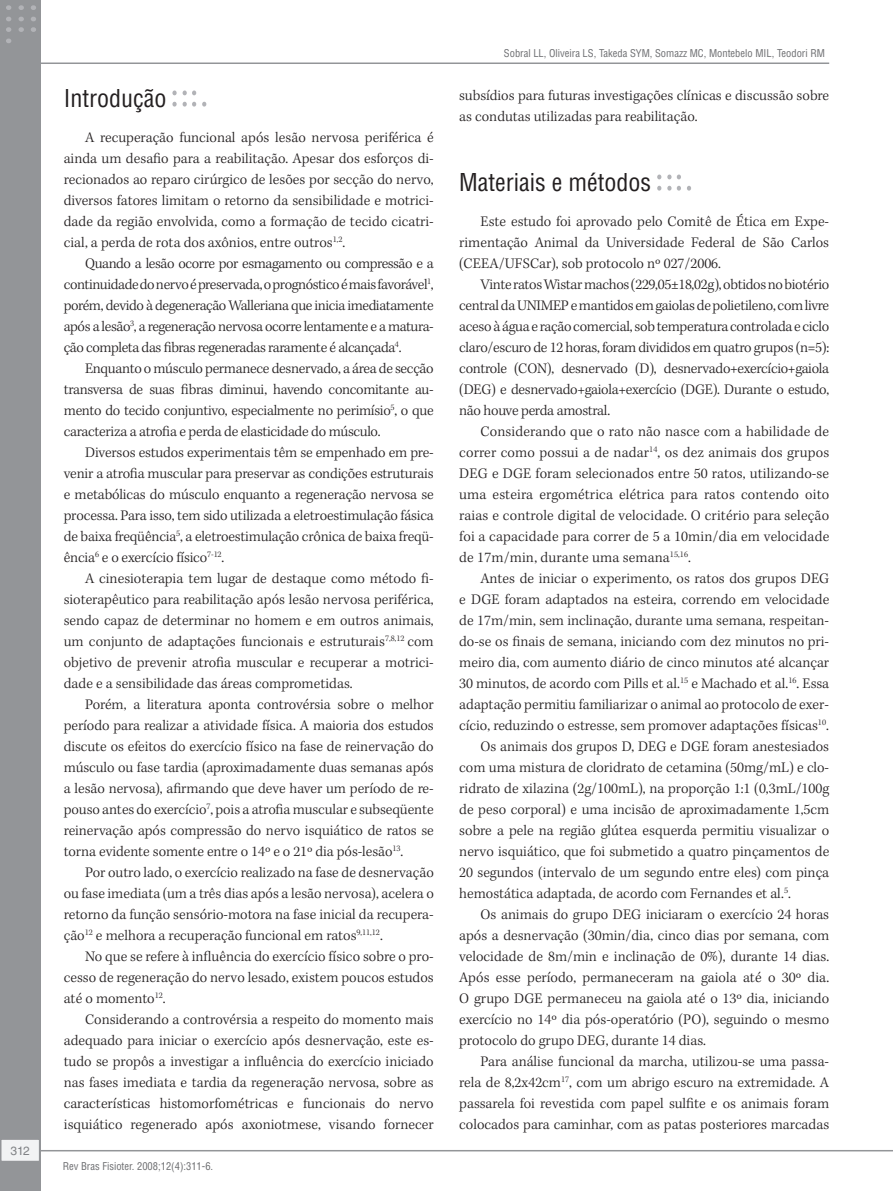
<style>
.page{position:relative;width:893px;height:1191px;background:#fff}
.page>*{position:absolute;margin:0;border:0;box-sizing:border-box;transform-origin:0 0}
.z04_0_Sub1{font:condensed 24px "Helvetica LT Std";color:#231f20}
.z05_0_texto_txt{font:300 15px/21px "Kepler Std";color:#231f20;text-align:justify}
.t1{font:12px "Helvetica LT Std";color:#808285}
.z06_2_cabecalho{font:condensed 10.5px "Helvetica LT Std";color:#6c6d70}
</style>
<div class="page">
<svg style="left:202px;top:102px;width:4px;height:5px"></svg>
<svg style="left:183px;top:102px;width:13px;height:5px"></svg>
<svg style="left:172px;top:102px;width:5px;height:5px"></svg>
<svg style="left:183px;top:90px;width:13px;height:5px"></svg>
<svg style="left:172px;top:90px;width:5px;height:5px"></svg>
<svg style="left:687px;top:186px;width:4px;height:5px"></svg>
<svg style="left:677px;top:186px;width:4px;height:5px"></svg>
<svg style="left:667px;top:186px;width:4px;height:5px"></svg>
<svg style="left:657px;top:186px;width:4px;height:5px"></svg>
<svg style="left:677px;top:174px;width:4px;height:5px"></svg>
<svg style="left:667px;top:174px;width:4px;height:5px"></svg>
<svg style="left:657px;top:174px;width:4px;height:5px"></svg>
<hr style="left:14px;top:1150px;width:879px;height:1px;background:#939598">
<hr style="left:13px;top:62px;width:816px;height:2px;background:#939598">
<div style="left:0;top:0;width:40px;height:1191px;background:#939598"></div>
<div style="left:1px;top:1139px;width:39px;height:22px;background:#f2f3f4"></div>
<div style="left:0;top:1138px;width:40px;height:24px;border:2px solid #939598"></div>
<svg style="left:6px;top:39px;width:5px;height:4px"></svg>
<svg style="left:6px;top:27px;width:5px;height:5px"></svg>
<svg style="left:6px;top:17px;width:5px;height:4px"></svg>
<svg style="left:6px;top:5px;width:5px;height:5px"></svg>
<svg style="left:19px;top:27px;width:5px;height:5px"></svg>
<svg style="left:19px;top:17px;width:5px;height:4px"></svg>
<svg style="left:19px;top:5px;width:5px;height:5px"></svg>
<svg style="left:31px;top:27px;width:5px;height:5px"></svg>
<svg style="left:31px;top:17px;width:5px;height:4px"></svg>
<svg style="left:31px;top:5px;width:5px;height:5px"></svg>
<p class="t1" style="left:10px;top:1143px;width:21px">312</p>
<p class="z04_0_Sub1" style="left:64px;top:83px;width:104px">Introdução</p>
<p class="z05_0_texto_txt" style="left:64px;top:127px;width:371px;text-indent:21px">A recuperação funcional após lesão nervosa periférica é ainda um desafio para a reabilitação. Apesar dos esforços di&shy;recionados ao reparo cirúrgico de lesões por secção do nervo, diversos fatores limitam o retorno da sensibilidade e motrici&shy;dade da região envolvida, como a formação de tecido cicatri&shy;cial, a perda de rota dos axônios, entre outros<sup>1,2</sup>.</p>
<p class="z05_0_texto_txt" style="left:64px;top:253px;width:371px;text-indent:21px">Quando a lesão ocorre por esmagamento ou compressão e a continuidade do nervo é preservada, o prognóstico é mais favorável<sup>1</sup>, porém, devido à degeneração Walleriana que inicia imediatamente após a lesão<sup>3</sup>, a regeneração nervosa ocorre lentamente e a matura&shy;ção completa das fibras regeneradas raramente é alcançada<sup>4</sup>.</p>
<p class="z05_0_texto_txt" style="left:64px;top:358px;width:371px;text-indent:21px">Enquanto o músculo permanece desnervado, a área de secção transversa de suas fibras diminui, havendo concomitante au&shy;mento do tecido conjuntivo, especialmente no perimísio<sup>5</sup>, o que caracteriza a atrofia e perda de elasticidade do músculo.</p>
<p class="z05_0_texto_txt" style="left:64px;top:442px;width:371px;text-indent:21px">Diversos estudos experimentais têm se empenhado em pre&shy;venir a atrofia muscular para preservar as condições estruturais e metabólicas do músculo enquanto a regeneração nervosa se processa. Para isso, tem sido utilizada a eletroestimulação fásica de baixa freqüência<sup>5</sup>, a eletroestimulação crônica de baixa freqü&shy;ência<sup>6</sup> e o exercício físico<sup>7-12</sup>.</p>
<p class="z05_0_texto_txt" style="left:64px;top:568px;width:371px;text-indent:21px">A cinesioterapia tem lugar de destaque como método fi&shy;sioterapêutico para reabilitação após lesão nervosa periférica, sendo capaz de determinar no homem e em outros animais, um conjunto de adaptações funcionais e estruturais<sup>7,8,12</sup> com objetivo de prevenir atrofia muscular e recuperar a motrici&shy;dade e a sensibilidade das áreas comprometidas.</p>
<p class="z05_0_texto_txt" style="left:64px;top:694px;width:371px;text-indent:21px">Porém, a literatura aponta controvérsia sobre o melhor período para realizar a atividade física. A maioria dos estudos discute os efeitos do exercício físico na fase de reinervação do músculo ou fase tardia (aproximadamente duas semanas após a lesão nervosa), afirmando que deve haver um período de re&shy;pouso antes do exercício<sup>7</sup>, pois a atrofia muscular e subseqüente reinervação após compressão do nervo isquiático de ratos se torna evidente somente entre o 14º e o 21º dia pós-lesão<sup>13</sup>.</p>
<p class="z05_0_texto_txt" style="left:64px;top:862px;width:371px;text-indent:21px">Por outro lado, o exercício realizado na fase de desnervação ou fase imediata (um a três dias após a lesão nervosa), acelera o retorno da função sensório-motora na fase inicial da recupera&shy;ção<sup>12</sup> e melhora a recuperação funcional em ratos<sup>9,11,12</sup>.</p>
<p class="z05_0_texto_txt" style="left:64px;top:946px;width:371px;text-indent:21px">No que se refere à influência do exercício físico sobre o pro&shy;cesso de regeneração do nervo lesado, existem poucos estudos até o momento<sup>12</sup>.</p>
<p class="z05_0_texto_txt" style="left:64px;top:1009px;width:371px;text-indent:21px">Considerando a controvérsia a respeito do momento mais adequado para iniciar o exercício após desnervação, este es&shy;tudo se propôs a investigar a influência do exercício iniciado nas fases imediata e tardia da regeneração nervosa, sobre as características histomorfométricas e funcionais do nervo isquiático regenerado após axoniotmese, visando fornecer</p>
<p class="z06_2_cabecalho" style="left:63px;top:1160px;width:152px">Rev Bras Fisioter. 2008;12(4):311-6.</p>
<p class="z06_2_cabecalho" style="left:504px;top:46px;width:322px">Sobral LL, Oliveira LS, Takeda SYM, Somazz MC, Montebelo MIL, Teodori RM</p>
<p class="z05_0_texto_txt" style="left:459px;top:85px;width:371px">subsídios para futuras investigações clínicas e discussão sobre as condutas utilizadas para reabilitação.</p>
<p class="z04_0_Sub1" style="left:459px;top:167px;width:193px">Materiais e métodos</p>
<p class="z05_0_texto_txt" style="left:459px;top:211px;width:371px;text-indent:21px">Este estudo foi aprovado pelo Comitê de Ética em Expe&shy;rimentação Animal da Universidade Federal de São Carlos (CEEA/UFSCar), sob protocolo nº 027/2006.</p>
<p class="z05_0_texto_txt" style="left:459px;top:274px;width:371px;text-indent:21px">Vinte ratos Wistar machos (229,05±18,02g), obtidos no biotério central da UNIMEP e mantidos em gaiolas de polietileno, com livre aceso à água e ração comercial, sob temperatura controlada e ciclo claro/escuro de 12 horas, foram divididos em quatro grupos (n=5): controle (CON), desnervado (D), desnervado+exercício+gaiola (DEG) e desnervado+gaiola+exercício (DGE). Durante o estudo, não houve perda amostral.</p>
<p class="z05_0_texto_txt" style="left:459px;top:421px;width:371px;text-indent:21px">Considerando que o rato não nasce com a habilidade de correr como possui a de nadar<sup>14</sup>, os dez animais dos grupos DEG e DGE foram selecionados entre 50 ratos, utilizando-se uma esteira ergométrica elétrica para ratos contendo oito raias e controle digital de velocidade. O critério para seleção foi a capacidade para correr de 5 a 10min/dia em velocidade de 17m/min, durante uma semana<sup>15,16</sup>.</p>
<p class="z05_0_texto_txt" style="left:459px;top:568px;width:371px;text-indent:21px">Antes de iniciar o experimento, os ratos dos grupos DEG e DGE foram adaptados na esteira, correndo em velocidade de 17m/min, sem inclinação, durante uma semana, respeitan&shy;do-se os finais de semana, iniciando com dez minutos no pri&shy;meiro dia, com aumento diário de cinco minutos até alcançar 30 minutos, de acordo com Pills et al.<sup>15</sup> e Machado et al.<sup>16</sup>. Essa adaptação permitiu familiarizar o animal ao protocolo de exer&shy;cício, reduzindo o estresse, sem promover adaptações físicas<sup>10</sup>.</p>
<p class="z05_0_texto_txt" style="left:459px;top:736px;width:371px;text-indent:21px">Os animais dos grupos D, DEG e DGE foram anestesiados com uma mistura de cloridrato de cetamina (50mg/mL) e clo&shy;ridrato de xilazina (2g/100mL), na proporção 1:1 (0,3mL/100g de peso corporal) e uma incisão de aproximadamente 1,5cm sobre a pele na região glútea esquerda permitiu visualizar o nervo isquiático, que foi submetido a quatro pinçamentos de 20 segundos (intervalo de um segundo entre eles) com pinça hemostática adaptada, de acordo com Fernandes et al.<sup>5</sup>.</p>
<p class="z05_0_texto_txt" style="left:459px;top:904px;width:371px;text-indent:21px">Os animais do grupo DEG iniciaram o exercício 24 horas após a desnervação (30min/dia, cinco dias por semana, com velocidade de 8m/min e inclinação de 0%), durante 14 dias.<br>Após esse período, permaneceram na gaiola até o 30º dia.<br>O grupo DGE permaneceu na gaiola até o 13º dia, iniciando exercício no 14º dia pós-operatório (PO), seguindo o mesmo protocolo do grupo DEG, durante 14 dias.</p>
<p class="z05_0_texto_txt" style="left:459px;top:1051px;width:371px;text-indent:21px">Para análise funcional da marcha, utilizou-se uma passa&shy;rela de 8,2x42cm<sup>17</sup>, com um abrigo escuro na extremidade. A passarela foi revestida com papel sulfite e os animais foram colocados para caminhar, com as patas posteriores marcadas</p>
</div>
